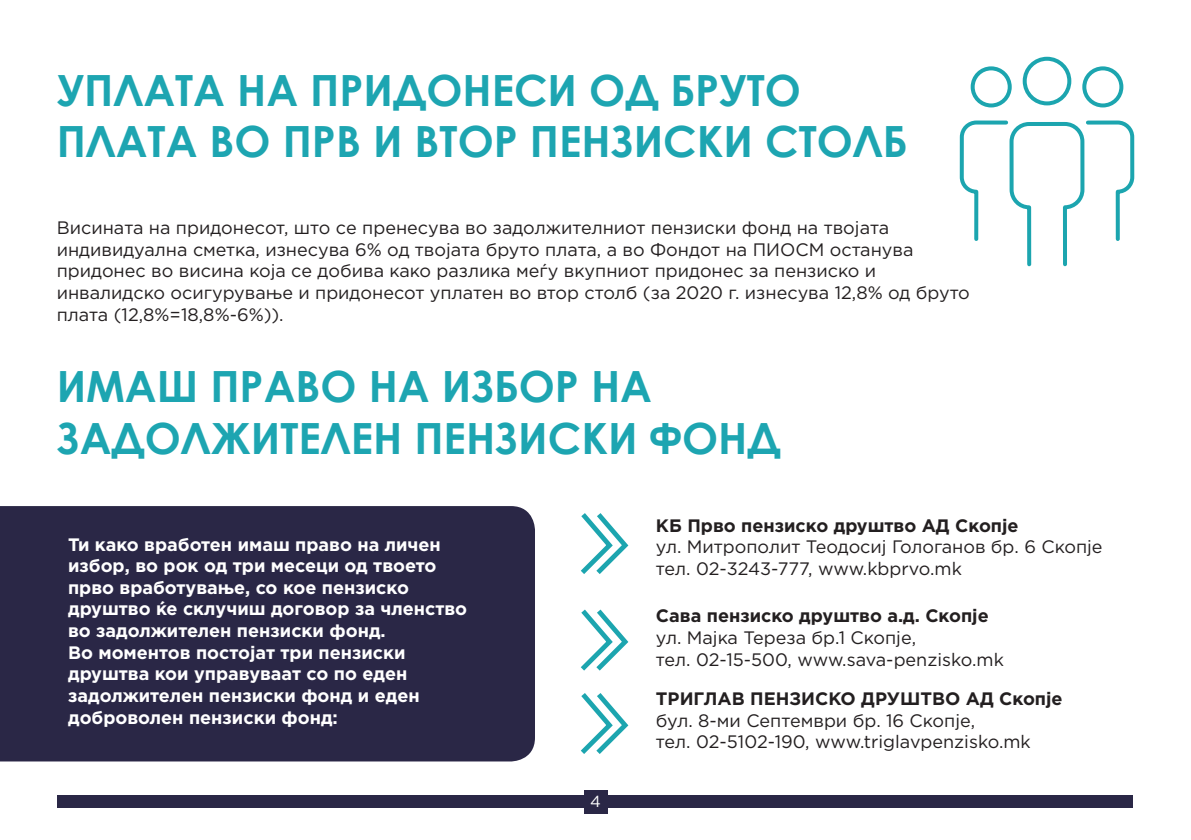
<style>
.page{position:relative;width:1191px;height:840px;background:#fff}
.page>*{position:absolute;margin:0;border:0;box-sizing:border-box;transform-origin:0 0}
.t1{font:700 43px/51.6px "Century Gothic";color:#1da5b1}
.t2{font:18px/21.6px "Gotham Pro";color:#231f20}
.t3{font:700 18px/21.6px "Gotham Pro";color:#fff}
.t4{font:700 18px "Gotham Pro";color:#231f20}
.t5{font:16px "Gotham Pro";color:#fff}
</style>
<div class="page">
<div style="left:58px;top:795px;width:1075px;height:12px;background:#2a2746"></div>
<div style="left:584px;top:789px;width:23px;height:23px;background:#2a2746"></div>
<div style="left:0;top:506px;width:535px;height:255px;background:#2a2746"></div>
<svg style="left:959px;top:59px;width:176px;height:208px"></svg>
<svg style="left:580px;top:513px;width:49px;height:61px"></svg>
<svg style="left:580px;top:609px;width:49px;height:62px"></svg>
<svg style="left:580px;top:693px;width:49px;height:61px"></svg>
<h1 class="t1" style="left:57px;top:62px;width:852px">УПЛАТА НА ПРИДОНЕСИ ОД БРУТО<br>ПЛАТА ВО ПРВ И ВТОР ПЕНЗИСКИ СТОЛБ</h1>
<p class="t2" style="left:57px;top:217px;width:914px">Висината на придонесот, што се пренесува во задолжителниот пензиски фонд на твојата индивидуална сметка, изнесува 6% од твојата бруто плата, а во Фондот на ПИОСМ останува придонес во висина која се добива како разлика меѓу вкупниот придонес за пензиско и инвалидско осигурување и придонесот уплатен во втор столб (за 2020 г. изнесува 12,8% од бруто плата (12,8%=18,8%-6%)).</p>
<h1 class="t1" style="left:57px;top:358px;width:725px">ИМАШ ПРАВО НА ИЗБОР НА<br>ЗАДОЛЖИТЕЛЕН ПЕНЗИСКИ ФОНД</h1>
<p class="t3" style="left:68px;top:532px;width:401px">Ти како вработен имаш право на личен избор, во рок од три месеци од твоето прво вработување, со кое пензиско друштво ќе склучиш договор за членство во задолжителен пензиски фонд.<br>Во моментов постојат три пензиски друштва кои управуваат со по еден задолжителен пензиски фонд и еден доброволен пензиски фонд:</p>
<p class="t5" style="left:590px;top:792px;width:12px">4</p>
<p class="t4" style="left:656px;top:514px;width:364px">КБ Прво пензиско друштво АД Скопје</p>
<p class="t2" style="left:656px;top:536px;width:448px">ул. Митрополит Теодосиј Гологанов бр. 6 Скопје тел. 02-3243-777, www.kbprvo.mk</p>
<p class="t4" style="left:656px;top:605px;width:334px">Сава пензиско друштво а.д. Скопје</p>
<p class="t2" style="left:656px;top:626px;width:349px">ул. Мајка Тереза бр.1 Скопје,<br>тел. 02-15-500, www.sava-penzisko.mk</p>
<p class="t4" style="left:656px;top:688px;width:408px">ТРИГЛАВ ПЕНЗИСКО ДРУШТВО АД Скопје</p>
<p class="t2" style="left:656px;top:709px;width:376px">бул. 8-ми Септември бр. 16 Скопје,<br>тел. 02-5102-190, www.triglavpenzisko.mk</p>
</div>
